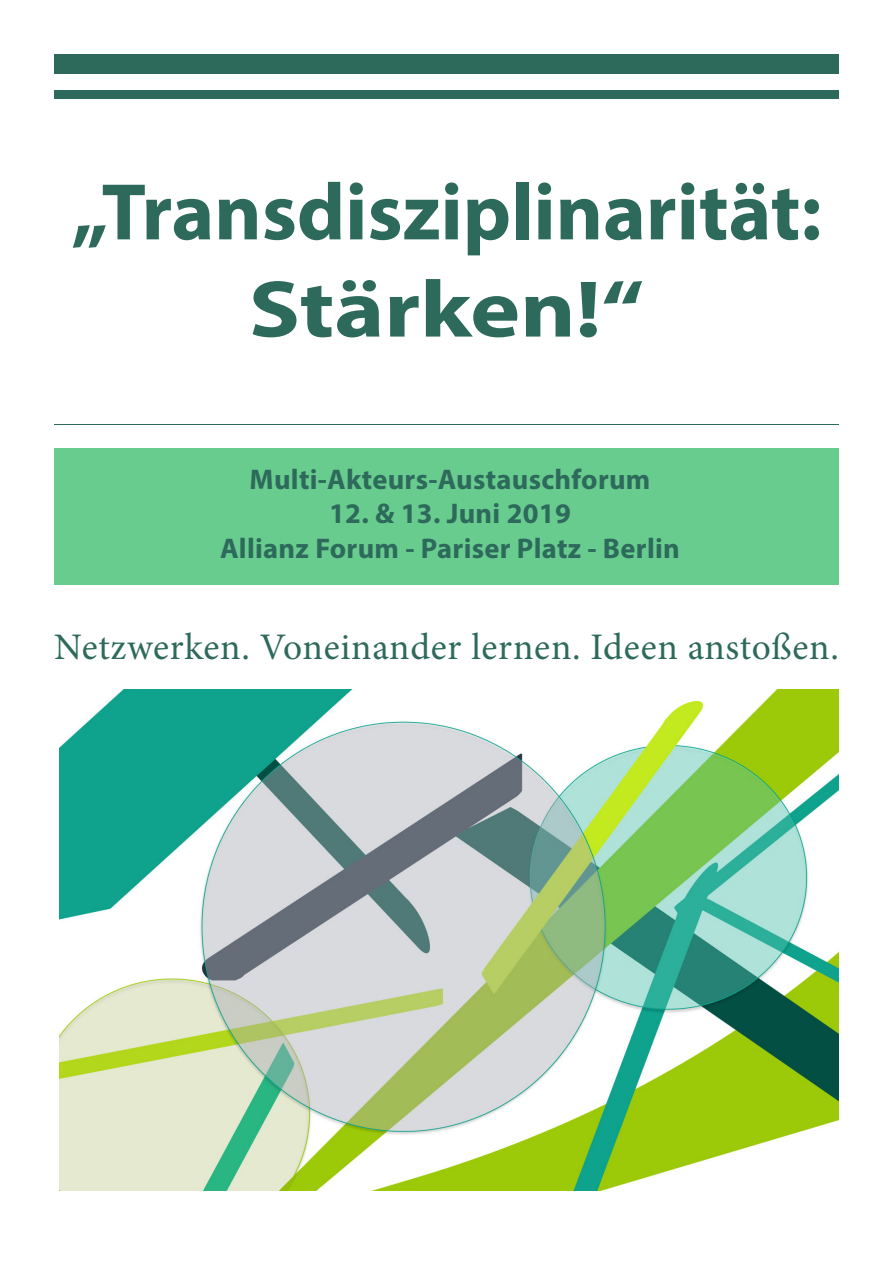
<style>
.page{position:relative;width:893px;height:1263px;background:#fff}
.page>*{position:absolute;margin:0;border:0;box-sizing:border-box;transform-origin:0 0}
.t1{font:700 81px/97.2px "Myriad Pro";color:#2d6a5b;text-align:center}
.t2{font:37.5px "Minion Pro";letter-spacing:.02em;color:#2d6a5b}
.t3{font:700 28.5px "Myriad Pro";letter-spacing:.01em;color:#2d6a5b}
</style>
<div class="page">
<img style="left:60px;top:689px;width:779px;height:502px">
<div style="left:54px;top:448px;width:785px;height:136px;background:#69cc8f"></div>
<div style="left:54px;top:54px;width:785px;height:19px;background:#2d6a5b"></div>
<div style="left:54px;top:90px;width:785px;height:9px;background:#2d6a5b"></div>
<p class="t1" style="left:71px;top:161px;width:751px">„Transdisziplinarität:<br>Stärken!“</p>
<p class="t3" style="left:250px;top:461px;width:402px">Multi-Akteurs-Austauschforum</p>
<p class="t3" style="left:329px;top:495px;width:243px">12. &amp; 13. Juni 2019</p>
<p class="t3" style="left:220px;top:529px;width:461px">Allianz Forum - Pariser Platz - Berlin</p>
<p class="t2" style="left:54px;top:622px;width:786px">Netzwerken. Voneinander lernen. Ideen anstoßen.</p>
</div>
